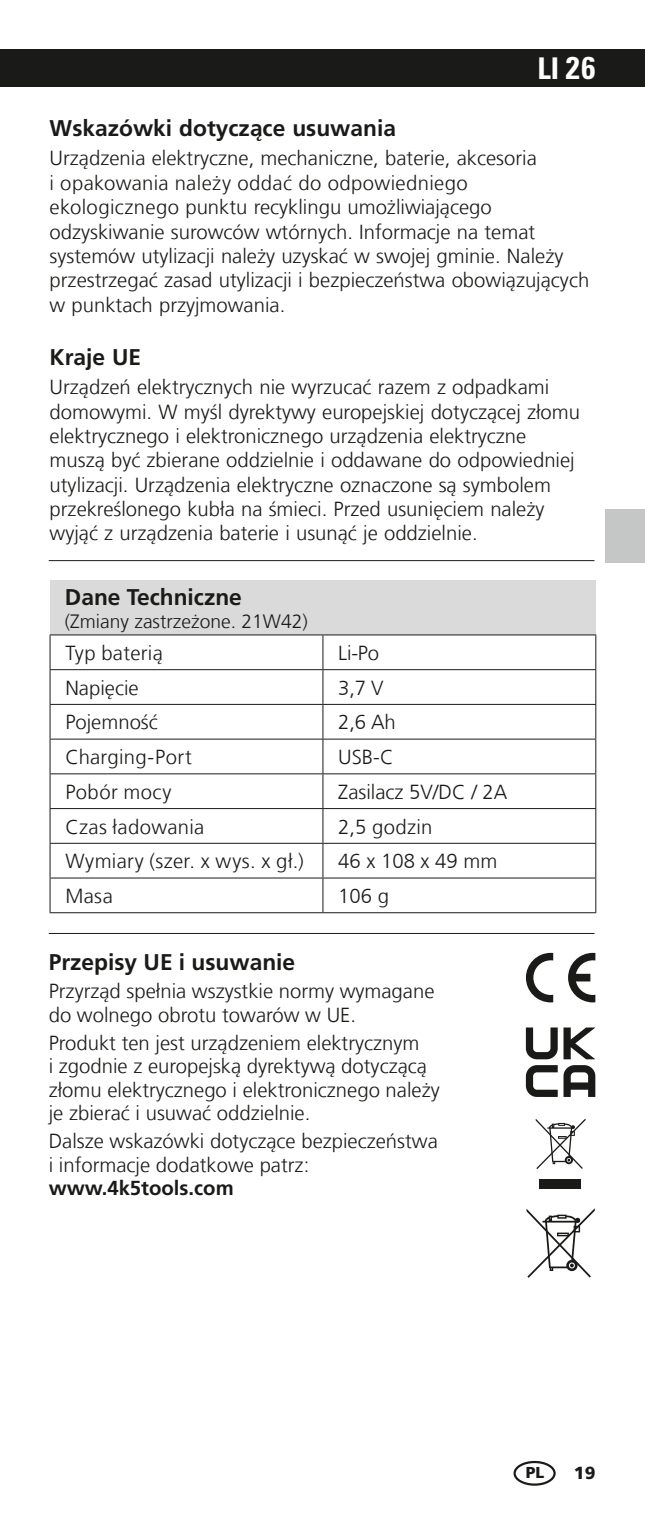
<style>
.page{position:relative;width:645px;height:1513px;background:#fff}
.page>*{position:absolute;margin:0;border:0;box-sizing:border-box;transform-origin:0 0}
.t1{font:700 condensed 30.1px "Univers LT Std";color:#fff}
.t2{font:700 22.75px "Frutiger LT Com";color:#1a1a18}
.t3{font:300 20.3px/24.5px "Frutiger LT Com";color:#1a1a18}
.t4{font:300 20.3px "Frutiger LT Com";letter-spacing:.025em;color:#1a1a18}
.t5{font:300 20.3px "Frutiger LT Com";letter-spacing:.02em;color:#1a1a18}
.t6{font:700 20.3px "Frutiger LT Com";color:#1a1a18}
.t7{font:300 19.25px "Frutiger LT Com";color:#1a1a18}
.t8{font:900 17.5px "Frutiger LT Com";color:#1a1a18}
.t9{font:900 15.75px "Frutiger LT Com";color:#1a1a18}
.s1{font-size:31.5px}
</style>
<div class="page">
<div style="left:0;top:50px;width:645px;height:37px;background:#1a1a18"></div>
<hr style="left:49px;top:933px;width:545px;height:1px;background:#1a1a18">
<hr style="left:49px;top:560px;width:545px;height:1px;background:#1a1a18">
<div style="left:605px;top:509px;width:40px;height:53px;background:#c5c6c6"></div>
<div style="left:513px;top:1461px;width:43px;height:25px;border:2px solid #1a1a18;border-radius:50%"></div>
<div style="left:50px;top:581px;width:546px;height:54px;background:#dadada"></div>
<svg style="left:51px;top:670px;width:271px;height:173px"></svg>
<svg style="left:323px;top:636px;width:272px;height:276px"></svg>
<hr style="left:50px;top:634px;width:273px;height:2px;background:#1a1a18">
<hr style="left:49px;top:635px;width:2px;height:34px;background:#1a1a18">
<hr style="left:323px;top:634px;width:273px;height:2px;background:#1a1a18">
<hr style="left:322px;top:635px;width:1px;height:34px;background:#1a1a18">
<hr style="left:595px;top:635px;width:1px;height:34px;background:#1a1a18">
<hr style="left:50px;top:669px;width:273px;height:1px;background:#1a1a18">
<hr style="left:49px;top:670px;width:2px;height:34px;background:#1a1a18">
<hr style="left:323px;top:669px;width:273px;height:1px;background:#1a1a18">
<hr style="left:322px;top:670px;width:1px;height:34px;background:#1a1a18">
<hr style="left:595px;top:670px;width:1px;height:34px;background:#1a1a18">
<hr style="left:50px;top:704px;width:273px;height:1px;background:#1a1a18">
<hr style="left:49px;top:705px;width:2px;height:34px;background:#1a1a18">
<hr style="left:323px;top:704px;width:273px;height:1px;background:#1a1a18">
<hr style="left:322px;top:705px;width:1px;height:34px;background:#1a1a18">
<hr style="left:595px;top:705px;width:1px;height:34px;background:#1a1a18">
<hr style="left:50px;top:739px;width:273px;height:1px;background:#1a1a18">
<hr style="left:49px;top:740px;width:2px;height:33px;background:#1a1a18">
<hr style="left:323px;top:739px;width:273px;height:1px;background:#1a1a18">
<hr style="left:322px;top:740px;width:1px;height:33px;background:#1a1a18">
<hr style="left:595px;top:740px;width:1px;height:33px;background:#1a1a18">
<hr style="left:50px;top:773px;width:273px;height:1px;background:#1a1a18">
<hr style="left:49px;top:774px;width:2px;height:34px;background:#1a1a18">
<hr style="left:323px;top:773px;width:273px;height:1px;background:#1a1a18">
<hr style="left:322px;top:774px;width:1px;height:34px;background:#1a1a18">
<hr style="left:595px;top:774px;width:1px;height:34px;background:#1a1a18">
<hr style="left:50px;top:808px;width:273px;height:1px;background:#1a1a18">
<hr style="left:49px;top:809px;width:2px;height:34px;background:#1a1a18">
<hr style="left:323px;top:808px;width:273px;height:1px;background:#1a1a18">
<hr style="left:322px;top:809px;width:1px;height:34px;background:#1a1a18">
<hr style="left:595px;top:809px;width:1px;height:34px;background:#1a1a18">
<hr style="left:50px;top:843px;width:273px;height:1px;background:#1a1a18">
<hr style="left:49px;top:844px;width:2px;height:34px;background:#1a1a18">
<hr style="left:323px;top:843px;width:273px;height:1px;background:#1a1a18">
<hr style="left:322px;top:844px;width:1px;height:34px;background:#1a1a18">
<hr style="left:595px;top:844px;width:1px;height:34px;background:#1a1a18">
<hr style="left:50px;top:877px;width:273px;height:2px;background:#1a1a18">
<hr style="left:49px;top:878px;width:2px;height:34px;background:#1a1a18">
<hr style="left:323px;top:877px;width:273px;height:2px;background:#1a1a18">
<hr style="left:322px;top:878px;width:1px;height:34px;background:#1a1a18">
<hr style="left:595px;top:878px;width:1px;height:34px;background:#1a1a18">
<hr style="left:50px;top:912px;width:273px;height:1px;background:#1a1a18">
<hr style="left:323px;top:912px;width:273px;height:1px;background:#1a1a18">
<svg style="left:568px;top:953px;width:27px;height:49px"></svg>
<svg style="left:526px;top:953px;width:27px;height:49px"></svg>
<div style="left:540px;top:1179px;width:41px;height:9px;background:#1a1a18"></div>
<svg style="left:536px;top:1119px;width:49px;height:50px"></svg>
<svg style="left:527px;top:1209px;width:67px;height:69px"></svg>
<svg style="left:526px;top:1027px;width:69px;height:32px"></svg>
<svg style="left:526px;top:1065px;width:69px;height:32px"></svg>
<h1 class="t1" style="left:537px;top:49px;width:59px">LI <span class="s1">26</span></h1>
<p class="t2" style="left:50px;top:115px;width:348px">Wskazówki dotyczące usuwania</p>
<p class="t3" style="left:50px;top:146px;width:541px">Urządzenia elektryczne, mechaniczne, baterie, akcesoria<br>i opakowania należy oddać do odpowiedniego ekologicznego punktu recyklingu umożliwiającego odzyskiwanie surowców wtórnych. Informacje na temat systemów utylizacji należy uzyskać w swojej gminie. Należy przestrzegać zasad utylizacji i bezpieczeństwa obowiązujących w punktach przyjmowania.</p>
<p class="t2" style="left:50px;top:344px;width:93px">Kraje UE</p>
<p class="t3" style="left:50px;top:375px;width:532px">Urządzeń elektrycznych nie wyrzucać razem z odpadkami domowymi. W myśl dyrektywy europejskiej dotyczącej złomu elektrycznego i elektronicznego urządzenia elektryczne muszą być zbierane oddzielnie i oddawane do odpowiedniej utylizacji. Urządzenia elektryczne oznaczone są symbolem przekreślonego kubła na śmieci. Przed usunięciem należy wyjąć z urządzenia baterie i usunąć je oddzielnie.</p>
<p class="t2" style="left:65px;top:584px;width:178px">Dane Techniczne</p>
<p class="t7" style="left:65px;top:610px;width:244px">(Zmiany zastrzeżone. 21W42)</p>
<p class="t5" style="left:65px;top:641px;width:99px">Typ baterią</p>
<p class="t3" style="left:338px;top:641px;width:42px">Li-Po</p>
<p class="t3" style="left:65px;top:676px;width:75px">Napięcie</p>
<p class="t3" style="left:338px;top:676px;width:47px">3,7 V</p>
<p class="t3" style="left:65px;top:710px;width:94px">Pojemność</p>
<p class="t3" style="left:338px;top:710px;width:59px">2,6 Ah</p>
<p class="t3" style="left:65px;top:745px;width:128px">Charging-Port</p>
<p class="t3" style="left:338px;top:745px;width:57px">USB-C</p>
<p class="t5" style="left:65px;top:780px;width:108px">Pobór mocy</p>
<p class="t3" style="left:338px;top:780px;width:171px">Zasilacz 5V/DC / 2A</p>
<p class="t3" style="left:65px;top:814px;width:140px">Czas ładowania</p>
<p class="t3" style="left:338px;top:814px;width:96px">2,5 godzin</p>
<p class="t4" style="left:65px;top:850px;width:240px">Wymiary (szer. x wys. x gł.)</p>
<p class="t3" style="left:338px;top:849px;width:161px">46 x 108 x 49 mm</p>
<p class="t3" style="left:65px;top:884px;width:49px">Masa</p>
<p class="t3" style="left:338px;top:884px;width:52px">106 g</p>
<p class="t2" style="left:49px;top:949px;width:248px">Przepisy UE i usuwanie</p>
<p class="t3" style="left:49px;top:980px;width:387px;line-height:23.4px">Przyrząd spełnia wszystkie normy wymagane do wolnego obrotu towarów w UE.</p>
<p class="t3" style="left:49px;top:1031px;width:392px;line-height:23.4px">Produkt ten jest urządzeniem elektrycznym<br>i zgodnie z europejską dyrektywą dotyczącą złomu elektrycznego i elektronicznego należy je zbierać i usuwać oddzielnie.</p>
<p class="t3" style="left:49px;top:1130px;width:391px;line-height:23.4px">Dalsze wskazówki dotyczące bezpieczeństwa i informacje dodatkowe patrz:</p>
<p class="t6" style="left:49px;top:1176px;width:186px">www.4k5tools.com</p>
<p class="t9" style="left:526px;top:1463px;width:20px">PL</p>
<p class="t8" style="left:574px;top:1462px;width:23px">19</p>
</div>
